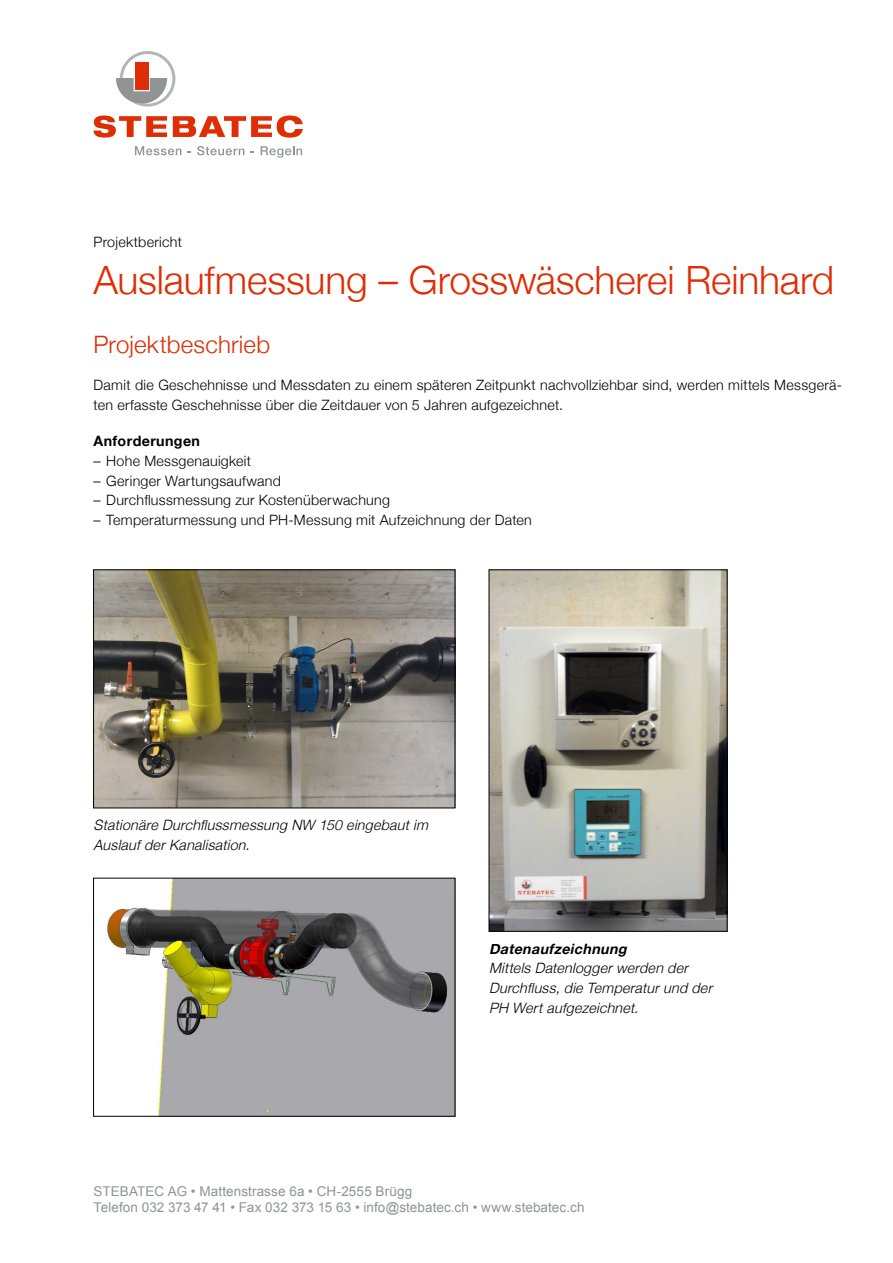
<style>
.page{position:relative;width:893px;height:1263px;background:#fff}
.page>*{position:absolute;margin:0;border:0;box-sizing:border-box;transform-origin:0 0}
.t1{font:300 39px "Helvetica Neue";letter-spacing:-.005em;color:#df2d05}
.t2{font:300 24px "Helvetica Neue";letter-spacing:.01em;color:#df2d05}
.t3{font:300 14.25px/19.6px "Helvetica Neue";letter-spacing:.02em;color:#000}
.t4{font:italic 300 14.25px/19.6px "Helvetica Neue";color:#000}
.t5{font:italic 700 14.25px "Helvetica Neue";color:#000}
.t6{font:700 14.25px "Helvetica Neue";letter-spacing:.025em;color:#000}
.t7{font:13.5px/16.2px "Arial";letter-spacing:.005em;color:#919394}
</style>
<div class="page">
<svg style="left:94px;top:116px;width:73px;height:22px"></svg>
<svg style="left:173px;top:116px;width:130px;height:22px"></svg>
<svg style="left:135px;top:146px;width:46px;height:9px"></svg>
<svg style="left:197px;top:146px;width:47px;height:9px"></svg>
<svg style="left:261px;top:146px;width:41px;height:12px"></svg>
<svg style="left:116px;top:51px;width:59px;height:56px"></svg>
<div style="left:135px;top:62px;width:13px;height:28px;background:#df2d05"></div>
<img style="left:95px;top:571px;width:358px;height:235px">
<div style="left:93px;top:569px;width:362px;height:239px;border:1px solid #000"></div>
<img style="left:107px;top:880px;width:346px;height:235px">
<div style="left:93px;top:878px;width:362px;height:239px;border:1px solid #000"></div>
<img style="left:491px;top:571px;width:234px;height:359px">
<div style="left:489px;top:569px;width:238px;height:363px;border:1px solid #000"></div>
<p class="t3" style="left:94px;top:232px;width:90px">Projektbericht</p>
<h1 class="t1" style="left:94px;top:249px;width:742px">Auslaufmessung – Grosswäscherei Reinhard</h1>
<h2 class="t2" style="left:94px;top:325px;width:178px">Projektbeschrieb</h2>
<p class="t3" style="left:94px;top:374px;width:750px">Damit die Geschehnisse und Messdaten zu einem späteren Zeitpunkt nachvollziehbar sind, werden mittels Messgerä&shy;ten erfasste Geschehnisse über die Zeitdauer von 5 Jahren aufgezeichnet.</p>
<p class="t6" style="left:94px;top:428px;width:108px">Anforderungen</p>
<p class="t3" style="left:94px;top:450px;width:159px">– Hohe Messgenauigkeit</p>
<p class="t3" style="left:94px;top:470px;width:189px">– Geringer Wartungsaufwand</p>
<p class="t3" style="left:94px;top:490px;width:298px">– Durchflussmessung zur Kostenüberwachung</p>
<p class="t3" style="left:94px;top:509px;width:440px">– Temperaturmessung und PH-Messung mit Aufzeichnung der Daten</p>
<p class="t4" style="left:94px;top:814px;width:340px">Stationäre Durchflussmessung NW 150 eingebaut im<br>Auslauf der Kanalisation.</p>
<p class="t5" style="left:489px;top:936px;width:144px">Datenaufzeichnung</p>
<p class="t4" style="left:489px;top:958px;width:229px">MittelsDatenloggerwerdender<br>Durchfluss, die Temperatur und der<br>PH Wertaufgezeichnet.</p>
<p class="t7" style="left:94px;top:1183px;width:492px">STEBATEC AG • Mattenstrasse 6a • CH-2555 Brügg<br>Telefon 032 373 47 41 • Fax 032 373 15 63 • info@stebatec.ch • www.stebatec.ch</p>
</div>
